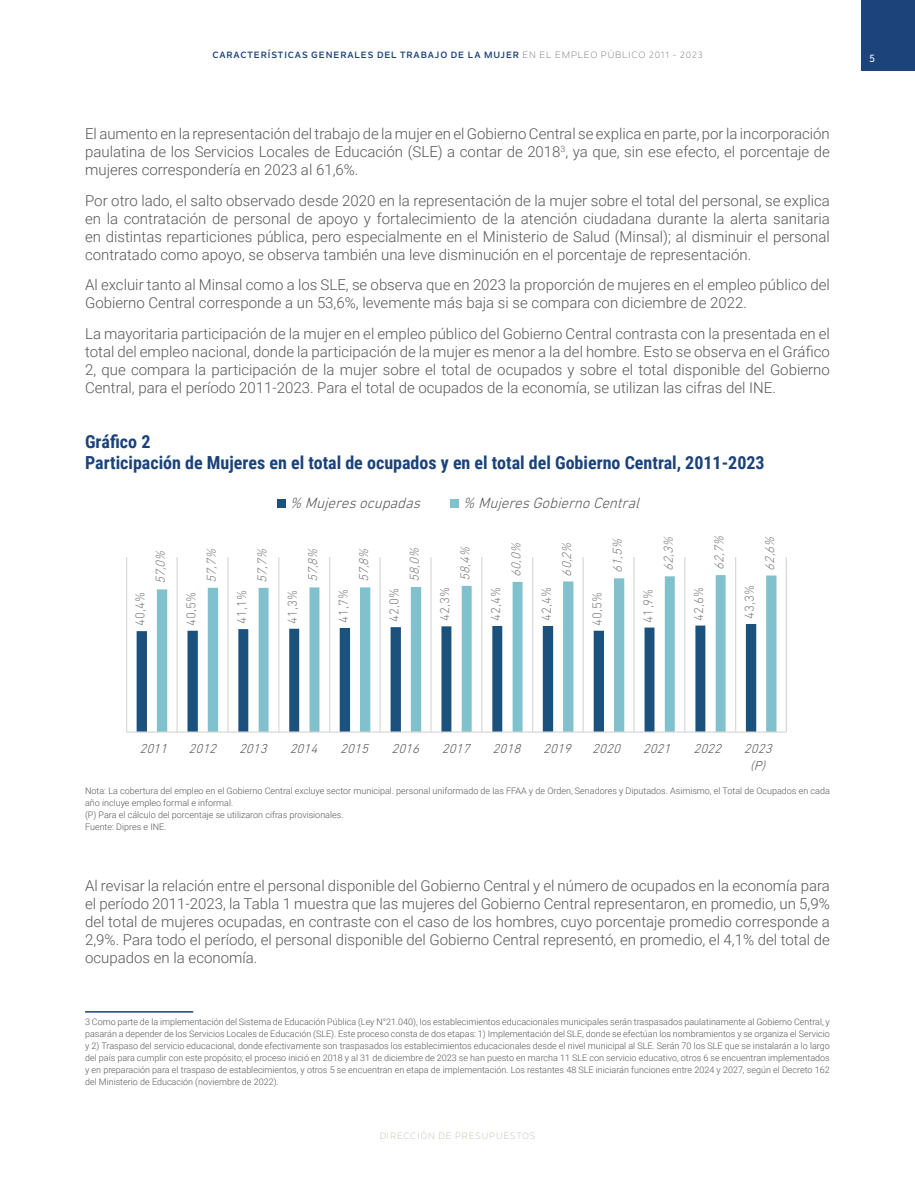
<style>
.page{position:relative;width:915px;height:1191px;background:#fff}
.page>*{position:absolute;margin:0;border:0;box-sizing:border-box;transform-origin:0 0}
.t1{font:700 18px/21px "Roboto Condensed";color:#1c427a}
.t2{font:italic 300 15.15px "DIN Next LT Pro";color:#5b5a5a}
.t3{font:300 15px/18px "Roboto";color:#575756;text-align:justify}
.t4{font:300 13.05px "DIN Next LT Pro";letter-spacing:.005em;color:#808080}
.t5{font:italic 300 13.05px "DIN Next LT Pro";color:#808080}
.t6{font:italic 300 13.05px/17.4px "DIN Next LT Pro";color:#5b5a5a;text-align:center}
.t7{font:500 10.5px "Nolan Next";color:#fff}
.t8{font:300 9px/12px "Roboto";color:#575756}
.t9{font:700 9px "Nolan Next";letter-spacing:.1em;color:#1c437a}
.t10{font:9px "Nolan Next";letter-spacing:.09em;color:#bfb7aa}
.s1{font-weight:400;color:#65686c}
</style>
<div class="page">
<div style="left:860px;top:0;width:54px;height:70px;background:#1c437a"></div>
<hr style="left:126px;top:557px;width:1px;height:175px;background:#dad9d9">
<hr style="left:176px;top:557px;width:2px;height:175px;background:#dad9d9">
<hr style="left:227px;top:557px;width:1px;height:175px;background:#dad9d9">
<hr style="left:278px;top:557px;width:1px;height:175px;background:#dad9d9">
<hr style="left:329px;top:557px;width:1px;height:175px;background:#dad9d9">
<hr style="left:379px;top:557px;width:1px;height:175px;background:#dad9d9">
<hr style="left:430px;top:557px;width:1px;height:175px;background:#dad9d9">
<hr style="left:481px;top:557px;width:1px;height:175px;background:#dad9d9">
<hr style="left:532px;top:557px;width:1px;height:175px;background:#dad9d9">
<hr style="left:582px;top:557px;width:1px;height:175px;background:#dad9d9">
<hr style="left:633px;top:557px;width:1px;height:175px;background:#dad9d9">
<hr style="left:684px;top:557px;width:1px;height:175px;background:#dad9d9">
<hr style="left:734px;top:557px;width:2px;height:175px;background:#dad9d9">
<hr style="left:785px;top:557px;width:1px;height:175px;background:#dad9d9">
<svg style="left:137px;top:624px;width:20px;height:107px"></svg>
<svg style="left:157px;top:575px;width:619px;height:156px"></svg>
<hr style="left:126px;top:731px;width:660px;height:1px;background:#dad9d9">
<div style="left:277px;top:499px;width:9px;height:9px;background:#1b517d"></div>
<div style="left:450px;top:499px;width:9px;height:9px;background:#81c1cd"></div>
<hr style="left:85px;top:1011px;width:108px;height:1px;background:#1c437a">
<p class="t9" style="left:212px;top:50px;width:491px">CARACTERÍSTICAS GENERALES DEL TRABAJO DE LA MUJER <span class="s1">EN EL EMPLEO PÚBLICO 2011 - 2023</span></p>
<p class="t3" style="left:85px;top:124px;width:746px">El aumento en la representación del trabajo de la mujer en el Gobierno Central se explica en parte, por la incorporación paulatina de los Servicios Locales de Educación (SLE) a contar de 2018<sup>3</sup>, ya que, sin ese efecto, el porcentaje de mujeres correspondería en 2023 al 61,6%.</p>
<p class="t3" style="left:85px;top:191px;width:746px">Por otro lado, el salto observado desde 2020 en la representación de la mujer sobre el total del personal, se explica en la contratación de personal de apoyo y fortalecimiento de la atención ciudadana durante la alerta sanitaria en distintas reparticiones pública, pero especialmente en el Ministerio de Salud (Minsal); al disminuir el personal contratado como apoyo, se observa también una leve disminución en el porcentaje de representación.</p>
<p class="t3" style="left:85px;top:275px;width:746px">Al excluir tanto al Minsal como a los SLE, se observa que en 2023 la proporción de mujeres en el empleo público del<br>Gobierno Central corresponde a un 53,6%, levemente más baja si se compara con diciembre de 2022.</p>
<p class="t3" style="left:85px;top:324px;width:746px">La mayoritaria participación de la mujer en el empleo público del Gobierno Central contrasta con la presentada en el total del empleo nacional, donde la participación de la mujer es menor a la del hombre. Esto se observa en el Gráfico 2, que compara la participación de la mujer sobre el total de ocupados y sobre el total disponible del Gobierno Central, para el período 2011-2023. Para el total de ocupados de la economía, se utilizan las cifras del INE.</p>
<p class="t1" style="left:85px;top:430px;width:681px">Gráfico 2<br>Participación de Mujeres en el total de ocupados y en el total del Gobierno Central, 2011-2023</p>
<p class="t2" style="left:289px;top:494px;width:136px">% Mujeresocupadas</p>
<p class="t2" style="left:463px;top:494px;width:182px">% MujeresGobiernoCentral</p>
<p class="t5" style="left:153px;top:584px;width:39px;rotate:-90deg">57,0%</p>
<p class="t5" style="left:204px;top:583px;width:39px;rotate:-90deg">57,7%</p>
<p class="t5" style="left:254px;top:583px;width:39px;rotate:-90deg">57,7%</p>
<p class="t5" style="left:305px;top:582px;width:39px;rotate:-90deg">57,8%</p>
<p class="t5" style="left:356px;top:582px;width:39px;rotate:-90deg">57,8%</p>
<p class="t5" style="left:407px;top:582px;width:39px;rotate:-90deg">58,0%</p>
<p class="t5" style="left:457px;top:581px;width:39px;rotate:-90deg">58,4%</p>
<p class="t5" style="left:508px;top:577px;width:40px;rotate:-90deg">60,0%</p>
<p class="t5" style="left:559px;top:576px;width:40px;rotate:-90deg">60,2%</p>
<p class="t5" style="left:609px;top:573px;width:40px;rotate:-90deg">61,5%</p>
<p class="t5" style="left:660px;top:571px;width:40px;rotate:-90deg">62,3%</p>
<p class="t5" style="left:711px;top:570px;width:40px;rotate:-90deg">62,7%</p>
<p class="t5" style="left:762px;top:570px;width:40px;rotate:-90deg">62,6%</p>
<p class="t4" style="left:133px;top:626px;width:36px;rotate:-90deg">40,4%</p>
<p class="t4" style="left:183px;top:626px;width:36px;rotate:-90deg">40,5%</p>
<p class="t4" style="left:234px;top:624px;width:36px;rotate:-90deg">41,1%</p>
<p class="t4" style="left:285px;top:624px;width:36px;rotate:-90deg">41,3%</p>
<p class="t4" style="left:335px;top:623px;width:36px;rotate:-90deg">41,7%</p>
<p class="t4" style="left:386px;top:622px;width:36px;rotate:-90deg">42,0%</p>
<p class="t4" style="left:437px;top:621px;width:36px;rotate:-90deg">42,3%</p>
<p class="t4" style="left:488px;top:621px;width:36px;rotate:-90deg">42,4%</p>
<p class="t4" style="left:538px;top:621px;width:36px;rotate:-90deg">42,4%</p>
<p class="t4" style="left:589px;top:626px;width:36px;rotate:-90deg">40,5%</p>
<p class="t4" style="left:640px;top:622px;width:36px;rotate:-90deg">41,9%</p>
<p class="t4" style="left:691px;top:620px;width:36px;rotate:-90deg">42,6%</p>
<p class="t4" style="left:741px;top:619px;width:36px;rotate:-90deg">43,3%</p>
<p class="t7" style="left:869px;top:52px;width:7px">5</p>
<p class="t6" style="left:139px;top:739px;width:33px">2011</p>
<p class="t6" style="left:188px;top:739px;width:33px">2012</p>
<p class="t6" style="left:239px;top:739px;width:33px">2013</p>
<p class="t6" style="left:289px;top:739px;width:33px">2014</p>
<p class="t6" style="left:340px;top:739px;width:33px">2015</p>
<p class="t6" style="left:391px;top:739px;width:33px">2016</p>
<p class="t6" style="left:442px;top:739px;width:33px">2017</p>
<p class="t6" style="left:492px;top:739px;width:33px">2018</p>
<p class="t6" style="left:543px;top:739px;width:33px">2019</p>
<p class="t6" style="left:592px;top:739px;width:33px">2020</p>
<p class="t6" style="left:642px;top:739px;width:33px">2021</p>
<p class="t6" style="left:693px;top:739px;width:33px">2022</p>
<p class="t6" style="left:743px;top:739px;width:33px">2023 (P)</p>
<p class="t8" style="left:85px;top:784px;width:746px">Nota: La cobertura del empleo en el Gobierno Central excluye sector municipal. personal uniformado de las FFAA y de Orden, Senadores y Diputados. Asimismo, el Total de Ocupados en cada año incluye empleo formal e informal.<br>(P) Para el cálculo del porcentaje se utilizaron cifras provisionales.<br>Fuente: Dipres e INE.</p>
<p class="t3" style="left:85px;top:876px;width:746px">Al revisar la relación entre el personal disponible del Gobierno Central y el número de ocupados en la economía para el período 2011-2023, la Tabla 1 muestra que las mujeres del Gobierno Central representaron, en promedio, un 5,9% del total de mujeres ocupadas, en contraste con el caso de los hombres, cuyo porcentaje promedio corresponde a 2,9%. Para todo el período, el personal disponible del Gobierno Central representó, en promedio, el 4,1% del total de ocupados en la economía.</p>
<p class="t8" style="left:85px;top:1015px;width:746px;text-align:justify">3 Como parte de la implementación del Sistema de Educación Pública (Ley N°21.040), los establecimientos educacionales municipales serán traspasados paulatinamente al Gobierno Central, y pasarán a depender de los Servicios Locales de Educación (SLE). Este proceso consta de dos etapas: 1) Implementación del SLE, donde se efectúan los nombramientos y se organiza el Servicio y 2) Traspaso del servicio educacional, donde efectivamente son traspasados los establecimientos educacionales desde el nivel municipal al SLE. Serán 70 los SLE que se instalarán a lo largo del país para cumplir con este propósito; el proceso inició en 2018 y al 31 de diciembre de 2023 se han puesto en marcha 11 SLE con servicio educativo, otros 6 se encuentran implementados y en preparación para el traspaso de establecimientos, y otros 5 se encuentran en etapa de implementación. Los restantes 48 SLE iniciarán funciones entre 2024 y 2027, según el Decreto 162 del Ministerio de Educación (noviembre de 2022).</p>
<p class="t10" style="left:379px;top:1130px;width:157px">DIRECCIÓN DE PRESUPUESTOS</p>
</div>
